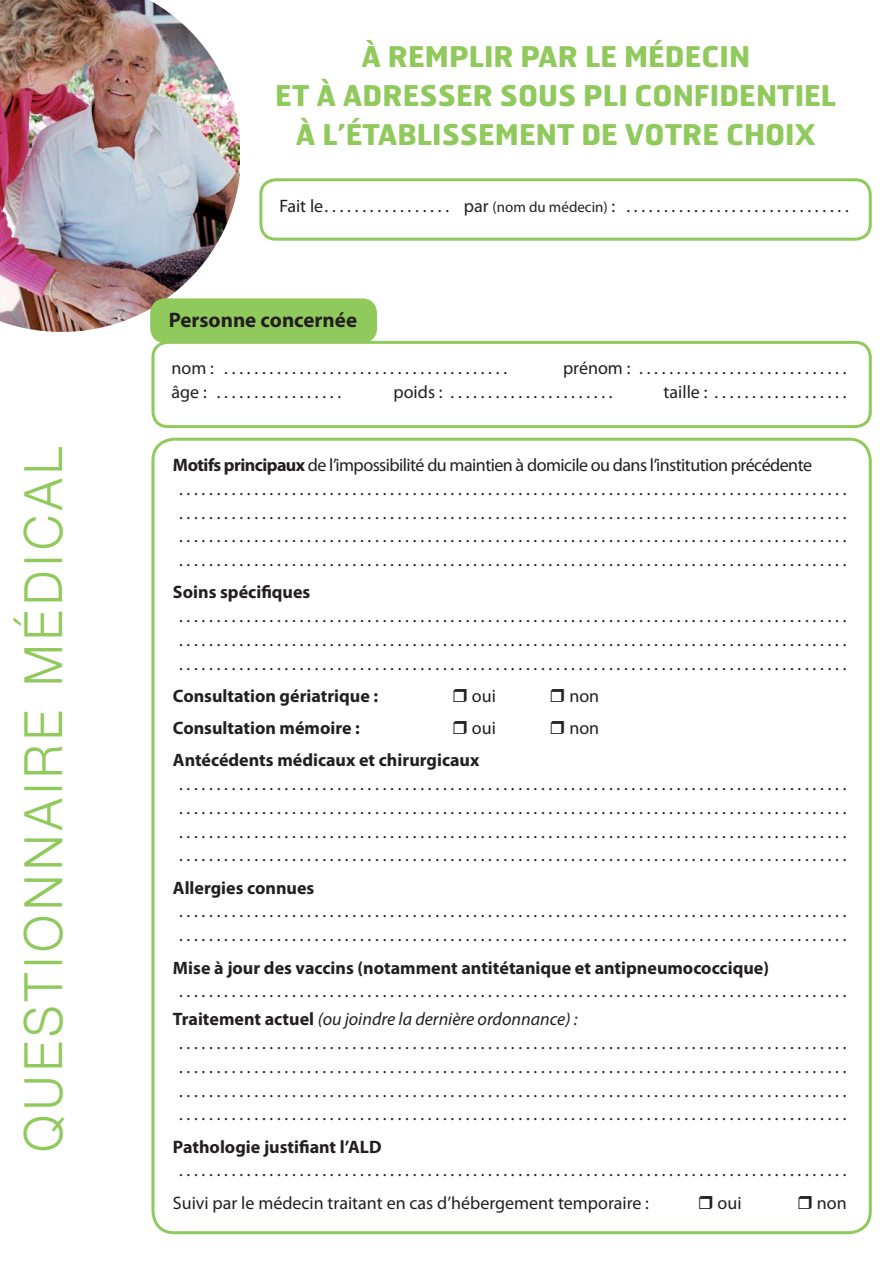
<style>
.page{position:relative;width:893px;height:1263px;background:#fff}
.page>*{position:absolute;margin:0;border:0;box-sizing:border-box;transform-origin:0 0}
.t1{font:300 52.5px "Helvetica Neue LT Com";letter-spacing:.1em;color:#90c95c;scale:.95 1}
.t2{font:700 28.5px/39px "Hermes";color:#90c95c;text-align:center}
.t3{font:700 21px "Myriad Pro";color:#231f20}
.t4{font:18px/23.7px "Myriad Pro";color:#231f20;text-align:justify}
.t5{font:18px/23.7px "Myriad Pro";letter-spacing:-.03em;color:#231f20}
.t6{font:700 18px "Myriad Pro";color:#231f20}
.s1{font-size:15px}
.s2{font-weight:700}
.s3{font-style:italic}
</style>
<div class="page">
<img style="left:0;top:0;width:239px;height:332px">
<div style="left:151px;top:341px;width:721px;height:87px;border:3px solid #90c95c;border-radius:15px"></div>
<div style="left:151px;top:438px;width:721px;height:796px;border:3px solid #90c95c;border-radius:21px"></div>
<div style="left:150px;top:298px;width:227px;height:45px;background:#90c95c;border-radius:15px"></div>
<div style="left:259px;top:178px;width:613px;height:63px;border:3px solid #90c95c;border-radius:15px"></div>
<h1 class="t1" style="left:25px;top:1152px;width:744px;rotate:-90deg">QUESTIONNAIRE MÉDICAL</h1>
<h2 class="t2" style="left:275px;top:40px;width:562px">À REMPLIR PAR LE MÉDECIN<br>ET À ADRESSER SOUS PLI CONFIDENTIEL<br>À L’ÉTABLISSEMENT DE VOTRE CHOIX</h2>
<p class="t4" style="left:279px;top:195px;width:571px">Fait le . . . . . . . . . . . . . . . . . par <span class="s1">(nom du médecin)</span> : . . . . . . . . . . . . . . . . . . . . . . . . . . . . . .</p>
<p class="t3" style="left:169px;top:312px;width:190px">Personne concernée</p>
<p class="t4" style="left:171px;top:358px;width:337px">nom : . . . . . . . . . . . . . . . . . . . . . . . . . . . . . . . . . . . . . .</p>
<p class="t4" style="left:563px;top:358px;width:285px">prénom : . . . . . . . . . . . . . . . . . . . . . . . . . . . .</p>
<p class="t4" style="left:171px;top:382px;width:171px">âge : . . . . . . . . . . . . . . . . .</p>
<p class="t4" style="left:393px;top:382px;width:221px">poids : . . . . . . . . . . . . . . . . . . . . . .</p>
<p class="t4" style="left:663px;top:382px;width:184px">taille : . . . . . . . . . . . . . . . . . .</p>
<p class="t5" style="left:179px;top:455px;width:669px;text-indent:-6px"><span class="s2">Motifs principaux</span> de l’impossibilité du maintien à domicile ou dans l’institution précédente<br>. . . . . . . . . . . . . . . . . . . . . . . . . . . . . . . . . . . . . . . . . . . . . . . . . . . . . . . . . . . . . . . . . . . . . . . . . . . . . . . . . . . . . . . . . . . . . . . . . . . . . . . . . . . . . . . . . . . . . . . . . . . . . . . . . . . . . . . . . . . . . . . . . . . . . . . . . . . . . . . . . . . . . . . . . . . . . . . . . . . . . . . . . . . . . . . . . . . . . . . . . . . . . . . . . . . . . . . . . . . . . . . . . . . . . . . . . . . . . . . . . . . . . . . . . . . . . . . . . . . . . . . . . . . . . . . . . . . . . . . . . . . . . . . . . . . . . . . . . . . . . . . . . . . . . . . . . . . . . . . . . . . . . . . . . . . . . . . . . . . . . . . . . . . . . . . . . . . .</p>
<p class="t6" style="left:173px;top:586px;width:139px">Soins spécifiques</p>
<p class="t4" style="left:179px;top:606px;width:669px">. . . . . . . . . . . . . . . . . . . . . . . . . . . . . . . . . . . . . . . . . . . . . . . . . . . . . . . . . . . . . . . . . . . . . . . . . . . . . . . . . . . . . . . . . . . . . . . . . . . . . . . . . . . . . . . . . . . . . . . . . . . . . . . . . . . . . . . . . . . . . . . . . . . . . . . . . . . . . . . . . . . . . . . . . . . . . . . . . . . . . . . . . . . . . . . . . . . . . . . . . . . . . . . . . . . . . . . . . . . . . . . . . . . . . . . . . . . . . . . . . . . . . . . . . . . . . . . . . . . . . . . . . . .</p>
<p class="t6" style="left:173px;top:689px;width:207px">Consultation gériatrique :</p>
<p class="t4" style="left:472px;top:685px;width:26px">oui</p>
<p class="t4" style="left:569px;top:685px;width:31px">non</p>
<p class="t6" style="left:173px;top:721px;width:188px">Consultation mémoire :</p>
<p class="t4" style="left:472px;top:718px;width:26px">oui</p>
<p class="t4" style="left:569px;top:718px;width:31px">non</p>
<p class="t6" style="left:173px;top:754px;width:308px">Antécédents médicaux et chirurgicaux</p>
<p class="t4" style="left:179px;top:774px;width:669px">. . . . . . . . . . . . . . . . . . . . . . . . . . . . . . . . . . . . . . . . . . . . . . . . . . . . . . . . . . . . . . . . . . . . . . . . . . . . . . . . . . . . . . . . . . . . . . . . . . . . . . . . . . . . . . . . . . . . . . . . . . . . . . . . . . . . . . . . . . . . . . . . . . . . . . . . . . . . . . . . . . . . . . . . . . . . . . . . . . . . . . . . . . . . . . . . . . . . . . . . . . . . . . . . . . . . . . . . . . . . . . . . . . . . . . . . . . . . . . . . . . . . . . . . . . . . . . . . . . . . . . . . . . . . . . . . . . . . . . . . . . . . . . . . . . . . . . . . . . . . . . . . . . . . . . . . . . . . . . . . . . . . . . . . . . . . . . . . . . . . . . . . . . . . . . . . . . . .</p>
<p class="t6" style="left:173px;top:881px;width:143px">Allergies connues</p>
<p class="t4" style="left:179px;top:901px;width:669px">. . . . . . . . . . . . . . . . . . . . . . . . . . . . . . . . . . . . . . . . . . . . . . . . . . . . . . . . . . . . . . . . . . . . . . . . . . . . . . . . . . . . . . . . . . . . . . . . . . . . . . . . . . . . . . . . . . . . . . . . . . . . . . . . . . . . . . . . . . . . . . . . . . . . . . . . . . . . . . . . . . . . . . . . . . . . . . . . . .</p>
<p class="t6" style="left:173px;top:961px;width:597px">Mise à jour des vaccins (notamment antitétanique et antipneumococcique)</p>
<p class="t4" style="left:173px;top:979px;width:675px;line-height:28px;text-indent:6px">. . . . . . . . . . . . . . . . . . . . . . . . . . . . . . . . . . . . . . . . . . . . . . . . . . . . . . . . . . . . . . . . . . . . . . . . . . . . . . . . . . . . . . . . .<br><span class="s2">Traitement actuel</span> <span class="s3">(ou joindre la dernière ordonnance) :</span></p>
<p class="t4" style="left:179px;top:1033px;width:669px">. . . . . . . . . . . . . . . . . . . . . . . . . . . . . . . . . . . . . . . . . . . . . . . . . . . . . . . . . . . . . . . . . . . . . . . . . . . . . . . . . . . . . . . . . . . . . . . . . . . . . . . . . . . . . . . . . . . . . . . . . . . . . . . . . . . . . . . . . . . . . . . . . . . . . . . . . . . . . . . . . . . . . . . . . . . . . . . . . . . . . . . . . . . . . . . . . . . . . . . . . . . . . . . . . . . . . . . . . . . . . . . . . . . . . . . . . . . . . . . . . . . . . . . . . . . . . . . . . . . . . . . . . . . . . . . . . . . . . . . . . . . . . . . . . . . . . . . . . . . . . . . . . . . . . . . . . . . . . . . . . . . . . . . . . . . . . . . . . . . . . . . . . . . . . . . . . . . .</p>
<p class="t6" style="left:173px;top:1140px;width:210px">Pathologie justifiant l’ALD</p>
<p class="t4" style="left:173px;top:1156px;width:675px;line-height:32.2px;text-indent:6px">. . . . . . . . . . . . . . . . . . . . . . . . . . . . . . . . . . . . . . . . . . . . . . . . . . . . . . . . . . . . . . . . . . . . . . . . . . . . . . . . . . . . . . . . .<br>Suivi par le médecin traitant en cas d’hébergement temporaire :</p>
<p class="t4" style="left:717px;top:1192px;width:26px">oui</p>
<p class="t4" style="left:817px;top:1192px;width:31px">non</p>
</div>
